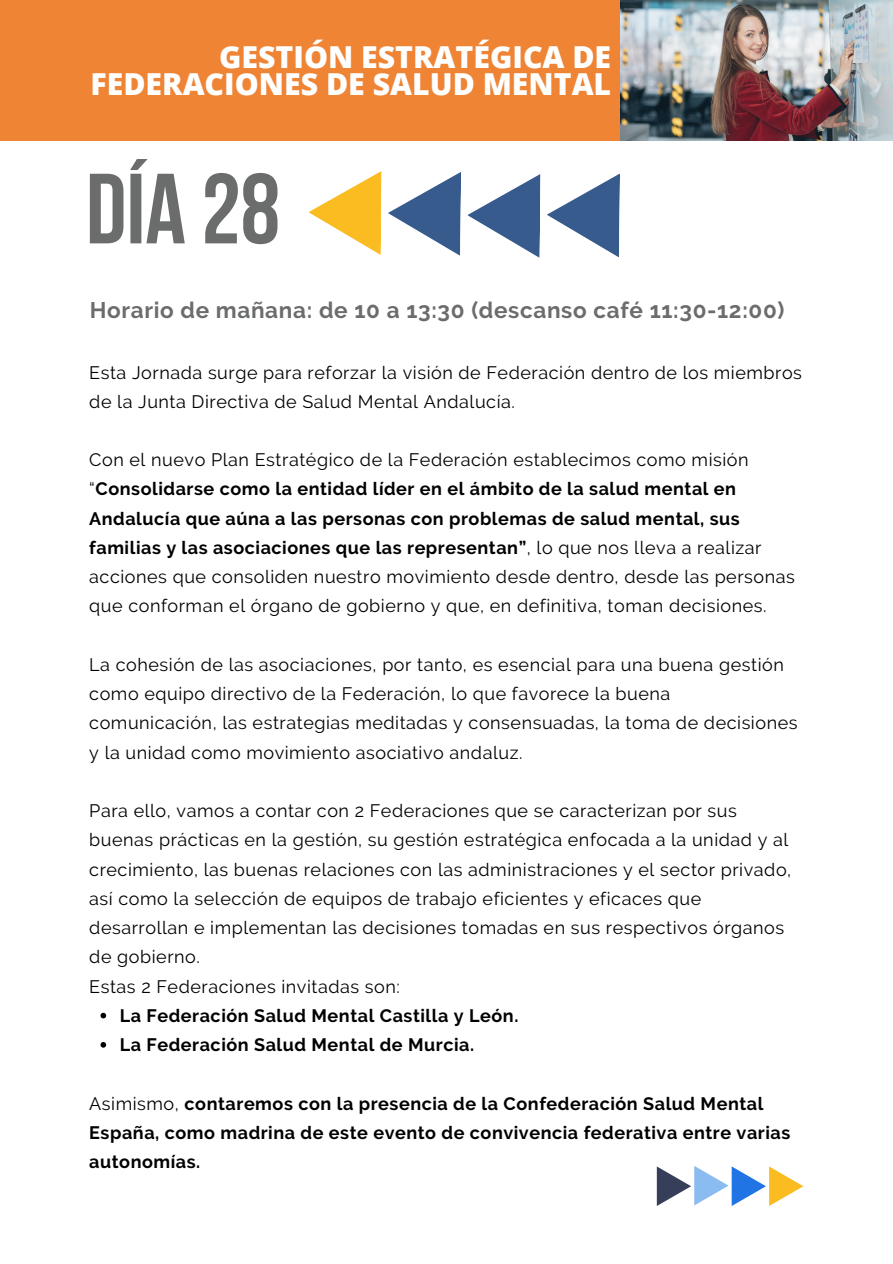
<style>
.page{position:relative;width:893px;height:1264px;background:#fff}
.page>*{position:absolute;margin:0;border:0;box-sizing:border-box;transform-origin:0 0}
.t1{font:700 99.45px "Bebas Neue";color:#6b6c6c}
.t2{font:800 30.3px/27.2px "Open Sans";color:#fff;text-align:right}
.t3{font:700 22.5px "Raleway";letter-spacing:.03em;color:#6b6c6c}
.t4{font:18px/29.2px "Raleway";letter-spacing:.03em;color:#000}
.t5{font:700 18px/29.2px "Raleway";letter-spacing:.03em;color:#000}
.s1{font-weight:700}
.s2{font-weight:400}
</style>
<div class="page">
<div style="left:0;top:0;width:698px;height:140px;background:#f08435"></div>
<img style="left:620px;top:0;width:272px;height:141px">
<svg style="left:656px;top:1166px;width:147px;height:39px"></svg>
<svg style="left:547px;top:173px;width:73px;height:84px"></svg>
<svg style="left:467px;top:174px;width:73px;height:84px"></svg>
<svg style="left:388px;top:172px;width:73px;height:84px"></svg>
<svg style="left:309px;top:171px;width:72px;height:84px"></svg>
<svg style="left:100px;top:1012px;width:6px;height:6px"></svg>
<svg style="left:100px;top:1042px;width:6px;height:5px"></svg>
<p class="t2" style="left:90px;top:43px;width:522px">GESTIÓN ESTRATÉGICA DE<br>FEDERACIONES DE SALUD MENTAL</p>
<p class="t1" style="left:86px;top:169px;width:196px">DÍA 28</p>
<p class="t3" style="left:90px;top:297px;width:696px">Horario de mañana: de 10 a 13:30 (descanso café 11:30-12:00)</p>
<p class="t4" style="left:89px;top:357px;width:714px">Esta Jornada surge para reforzar la visión de Federación dentro de los miembros de la Junta Directiva de Salud Mental Andalucía.</p>
<p class="t4" style="left:89px;top:445px;width:707px">Con el nuevo Plan Estratégico de la Federación establecimos como misión “<span class="s1">Consolidarse como la entidad líder en el ámbito de la salud mental en Andalucía que aúna a las personas con problemas de salud mental, sus familias y las asociaciones que las representan”</span>, lo que nos lleva a realizar acciones que consoliden nuestro movimiento desde dentro, desde las personas que conforman el órgano de gobierno y que, en definitiva, toman decisiones.</p>
<p class="t4" style="left:89px;top:650px;width:709px">La cohesión de las asociaciones, por tanto, es esencial para una buena gestión como equipo directivo de la Federación, lo que favorece la buena comunicación, las estrategias meditadas y consensuadas, la toma de decisiones y la unidad como movimiento asociativo andaluz.</p>
<p class="t4" style="left:89px;top:796px;width:703px">Para ello, vamos a contar con 2 Federaciones que se caracterizan por sus buenas prácticas en la gestión, su gestión estratégica enfocada a la unidad y al crecimiento, las buenas relaciones con las administraciones y el sector privado, así como la selección de equipos de trabajo eficientes y eficaces que desarrollan e implementan las decisiones tomadas en sus respectivos órganos de gobierno.</p>
<p class="t4" style="left:89px;top:971px;width:312px">Estas 2 Federaciones invitadas son:</p>
<p class="t5" style="left:120px;top:1000px;width:400px">La Federación Salud Mental Castilla y León.</p>
<p class="t5" style="left:120px;top:1030px;width:356px">La Federación Salud Mental de Murcia.</p>
<p class="t5" style="left:89px;top:1088px;width:702px"><span class="s2">Asimismo,</span> contaremos con la presencia de la Confederación Salud Mental<br>España, como madrina de este evento de convivencia federativa entre varias autonomías.</p>
</div>
